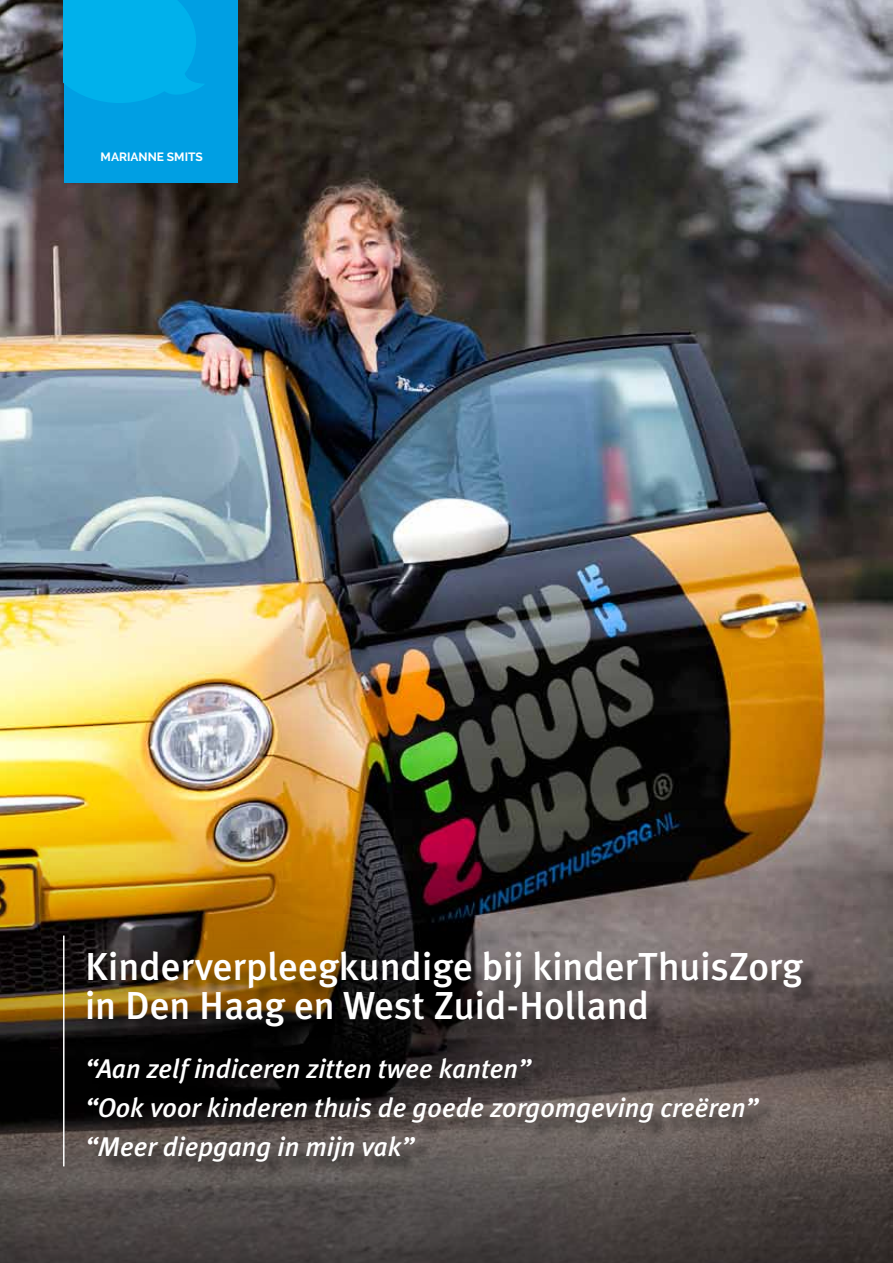
<style>
.page{position:relative;width:893px;height:1263px;background:#fff}
.page>*{position:absolute;margin:0;border:0;box-sizing:border-box;transform-origin:0 0}
.t1{font:500 39px/39px "Meta Plus";color:#fff}
.t2{font:italic 500 27px/39px "Meta Plus";color:#fff}
.t3{font:700 12px "Raleway";color:#fff}
</style>
<div class="page">
<img style="left:0;top:0;width:893px;height:699px">
<img style="left:0;top:699px;width:893px;height:564px">
<div style="left:91px;top:1061px;width:686px;height:119px;background:#000;opacity:.54"></div>
<div style="left:64px;top:0;width:173px;height:183px;background:#009fe3"></div>
<svg style="left:64px;top:0;width:140px;height:103px;background:#00aee9"></svg>
<div style="left:90px;top:954px;width:731px;height:92px;background:#000;opacity:.54"></div>
<hr style="left:63px;top:935px;width:2px;height:231px;background:#fff">
<p class="t3" style="left:101px;top:150px;width:103px">MARIANN E SMITS</p>
<h1 class="t1" style="left:85px;top:947px;width:719px">Kinderverpleegkundige bij kinderThuisZorg in Den Haag en West Zuid-Holland</h1>
<p class="t2" style="left:85px;top:1049px;width:675px">“Aan zelf indiceren zitten twee kanten”<br>“Ook voor kinderen thuis de goede zorgomgeving creëren” “Meer diepgang in mijn vak”</p>
</div>
